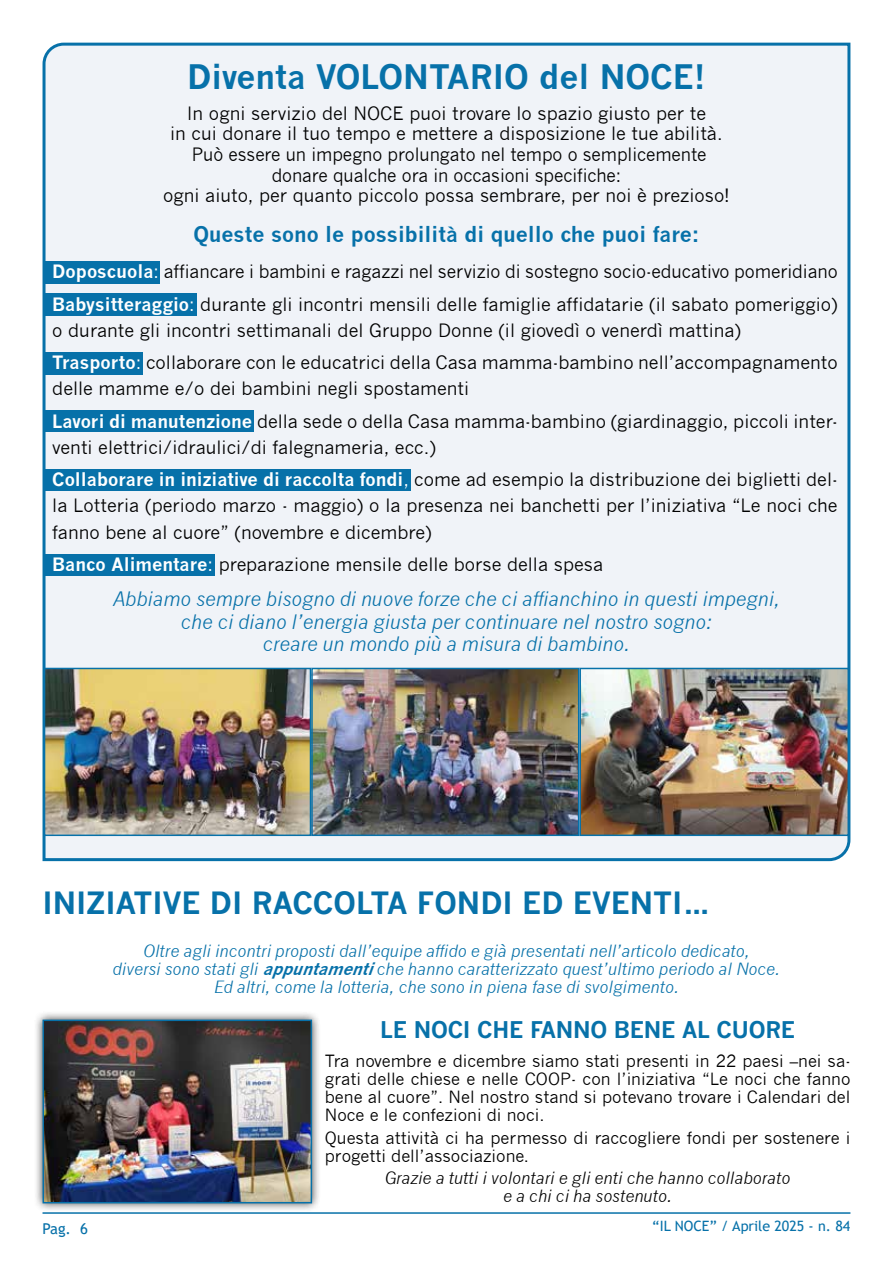
<style>
.page{position:relative;width:893px;height:1263px;background:#fff}
.page>*{position:absolute;margin:0;border:0;box-sizing:border-box;transform-origin:0 0}
.t1{font:700 33px "News Gothic";color:#0771a9}
.t2{font:700 30px "News Gothic";color:#0771a9}
.t3{font:700 22.5px "News Gothic";letter-spacing:-.01em;color:#0771a9}
.t4{font:700 21px "News Gothic";color:#0771a9}
.t5{font:italic 19.5px/22.4px "News Gothic";color:#0771a9;text-align:center}
.t6{font:18px/32.5px "News Gothic";color:#000}
.t7{font:16.5px/18px "News Gothic";color:#000;text-align:justify}
.t8{font:italic 16.5px/18px "News Gothic";color:#0771a9;text-align:center}
.t9{font:italic 16.5px/18px "News Gothic";color:#000;text-align:center}
.t10{font:15px "Trebuchet MS";color:#0771a9}
.t11{font:14.25px "Trebuchet MS";color:#0771a9}
.s1{font-weight:700;color:#fff}
.s2{color:#fff}
.s3{font-weight:700}
</style>
<div class="page">
<hr style="left:43px;top:1212px;width:807px;height:2px;background:#0771a9">
<div style="left:42px;top:42px;width:809px;height:820px;background:#f0f3f8"></div>
<div style="left:45px;top:261px;width:115px;height:23px;background:#0771a9"></div>
<div style="left:45px;top:293px;width:152px;height:23px;background:#0771a9"></div>
<div style="left:45px;top:352px;width:97px;height:23px;background:#0771a9"></div>
<div style="left:45px;top:410px;width:209px;height:22px;background:#0771a9"></div>
<div style="left:45px;top:469px;width:366px;height:21px;background:#0771a9"></div>
<div style="left:45px;top:554px;width:170px;height:22px;background:#0771a9"></div>
<img style="left:47px;top:671px;width:261px;height:162px">
<div style="left:44px;top:668px;width:267px;height:168px;border:2px solid #0771a9"></div>
<img style="left:314px;top:671px;width:532px;height:162px">
<div style="left:311px;top:668px;width:268px;height:168px;border:2px solid #0771a9"></div>
<div style="left:579px;top:668px;width:270px;height:168px;border:2px solid #0771a9"></div>
<div style="left:34px;top:1010px;width:287px;height:202px;background:#000;opacity:.75"></div>
<img style="left:46px;top:1022px;width:263px;height:178px">
<div style="left:43px;top:1019px;width:269px;height:184px;border:2px solid #0771a9"></div>
<h1 class="t1" style="left:187px;top:57px;width:520px">Diventa VOLONTARIO del NOCE!</h1>
<p class="t6" style="left:163px;top:103px;width:568px;line-height:20.7px;text-align:center">In ogni servizio del NOCE puoi trovare lo spazio giusto per te<br>in cui donare il tuo tempo e mettere a disposizione le tue abilità.<br>Può essere un impegno prolungato nel tempo o semplicemente donare qualche ora in occasioni specifiche:<br>ogni aiuto, per quanto piccolo possa sembrare, per noi è prezioso!</p>
<p class="t4" style="left:193px;top:221px;width:508px">Queste sono le possibilità di quello che puoi fare:</p>
<p class="t6" style="left:52px;top:255px;width:787px"><span class="s1">Doposcuola</span><span class="s2">:</span> affiancare i bambini e ragazzi nel servizio di sostegno socio-educativo pomeridiano<br><span class="s1">Babysitteraggio</span><span class="s2">:</span> durante gli incontri mensili delle famiglie affidatarie (il sabato pomeriggio)</p>
<p class="t6" style="left:52px;top:314px;width:787px">o durante gli incontri settimanali del Gruppo Donne (il giovedì o venerdì mattina)<br><span class="s1">Trasporto</span><span class="s2">:</span> collaborare con le educatrici della Casa mamma-bambino nell’accompagnamento</p>
<p class="t6" style="left:52px;top:372px;width:787px">delle mamme e/o dei bambini negli spostamenti<br><span class="s1">Lavori di manutenzione</span> della sede o della Casa mamma-bambino (giardinaggio, piccoli inter-</p>
<p class="t6" style="left:52px;top:431px;width:787px">venti elettrici/idraulici/di falegnameria, ecc.)<br><span class="s1">Collaborare in iniziative di raccolta fondi</span><span class="s2">,</span> come ad esempio la distribuzione dei biglietti del-</p>
<p class="t6" style="left:52px;top:493px;width:787px;line-height:26.1px">la Lotteria (periodo marzo - maggio) o la presenza nei banchetti per l’iniziativa “Le noci che fanno bene al cuore” (novembre e dicembre)</p>
<p class="t6" style="left:52px;top:548px;width:552px"><span class="s1">Banco Alimentare</span><span class="s2">:</span> preparazione mensile delle borse della spesa</p>
<p class="t5" style="left:113px;top:588px;width:669px">Abbiamo sempre bisogno di nuove forze che ci affianchino in questi impegni, che ci diano l’energia giusta per continuare nel nostro sogno:<br>creare un mondo più a misura di bambino.</p>
<h2 class="t2" style="left:43px;top:885px;width:670px">INIZIATIVE DI RACCOLTA FONDI ED EVENTI…</h2>
<p class="t8" style="left:113px;top:942px;width:669px">Oltre agli incontri proposti dall’equipe affido e già presentati nell’articolo dedicato,<br>diversi sono stati gli <span class="s3">appuntamenti</span>che hanno caratterizzato quest’ultimo periodo al Noce.<br>Ed altri, come la lotteria, che sono in piena fase di svolgimento.</p>
<p class="t3" style="left:380px;top:1016px;width:416px">LE NOCI CHE FANNO BENE AL CUORE</p>
<p class="t7" style="left:325px;top:1052px;width:527px">Tra novembre e dicembre siamo stati presenti in 22 paesi –nei sa&shy;grati delle chiese e nelle COOP- con l’iniziativa “Le noci che fanno bene al cuore”. Nel nostro stand si potevano trovare i Calendari del Noce e le confezioni di noci.</p>
<p class="t7" style="left:325px;top:1129px;width:527px">Questa attività ci ha permesso di raccogliere fondi per sostenere i progetti dell’associazione.</p>
<p class="t9" style="left:385px;top:1169px;width:407px">Grazie a tutti i volontari e gli enti che hanno collaborato e a chi ci ha sostenuto.</p>
<p class="t10" style="left:43px;top:1219px;width:47px">Pag. 6</p>
<p class="t11" style="left:652px;top:1217px;width:200px">“IL NOCE” / Aprile 2025 - n. 84</p>
</div>
